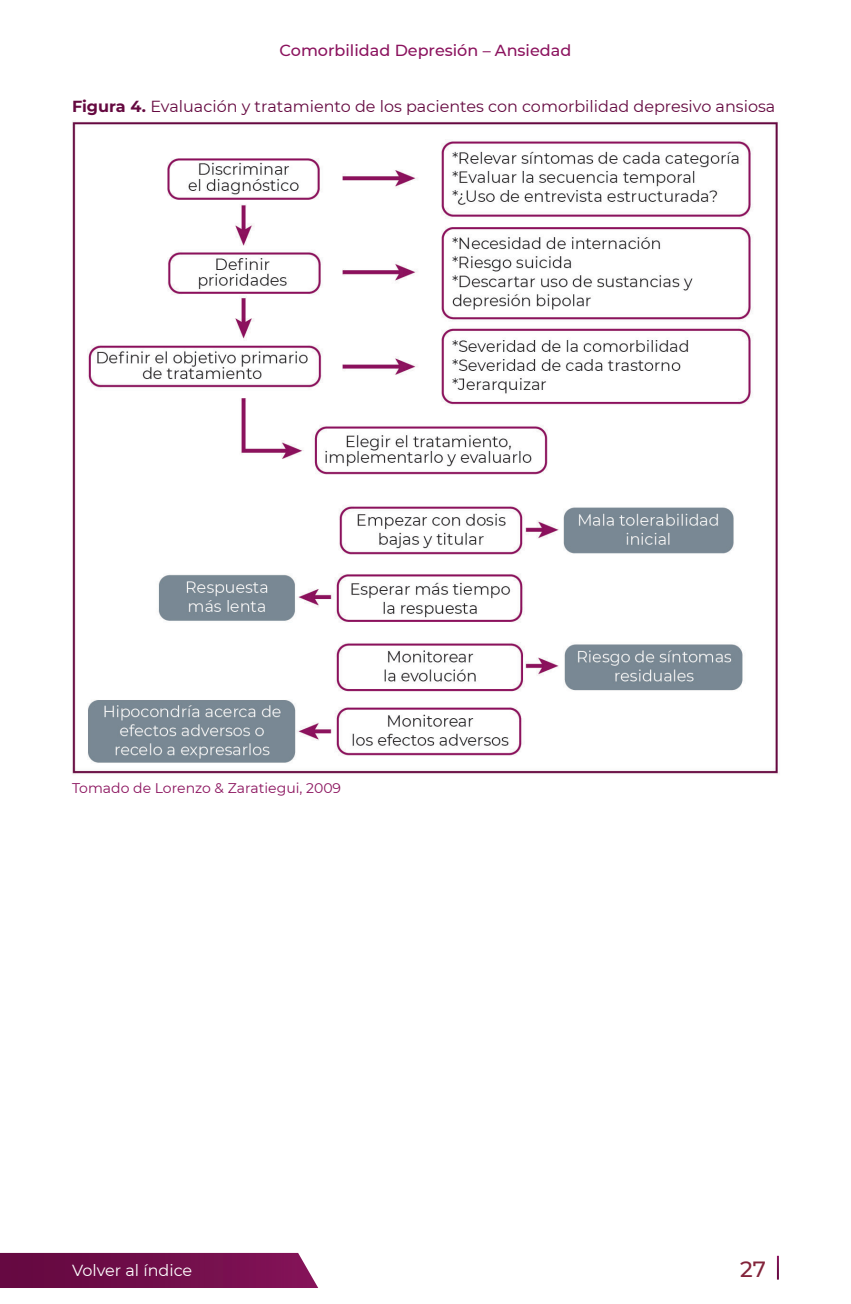
<style>
.page{position:relative;width:851px;height:1304px;background:#fff}
.page>*{position:absolute;margin:0;border:0;box-sizing:border-box;transform-origin:0 0}
.t1{font:500 22px "Montserrat";color:#83243b}
.t2{font:16px "Montserrat";color:#650940}
.t3{font:500 16px "Montserrat";color:#8b135e}
.t4{font:16px "Montserrat";color:#fff}
.t5{font:14px "Montserrat";color:#8b135e}
.s1{font-weight:700}
</style>
<div class="page">
<svg style="left:0;top:1253px;width:318px;height:35px;background:#75144f"></svg>
<img style="left:72px;top:121px;width:708px;height:653px">
<p class="t3" style="left:279px;top:39px;width:293px">Comorbilidad Depresión – Ansiedad</p>
<p class="t2" style="left:72px;top:95px;width:704px"><span class="s1">Figura 4.</span> Evaluación y tratamiento de los pacientes con comorbilidad depresivo ansiosa</p>
<p class="t5" style="left:72px;top:778px;width:270px">Tomado de Lorenzo &amp; Zaratiegui, 2009</p>
<p class="t4" style="left:72px;top:1259px;width:122px">Volver al índice</p>
<h1 class="t1" style="left:740px;top:1254px;width:27px">27</h1>
</div>
